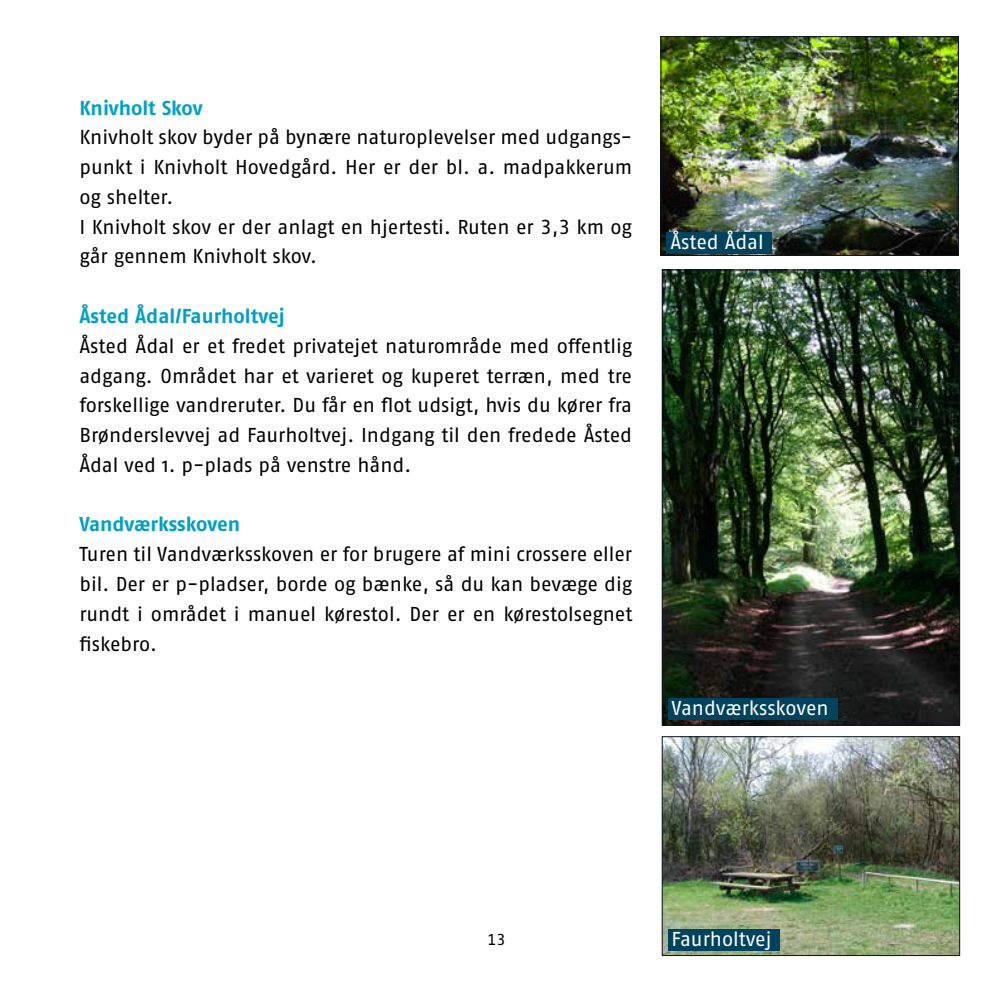
<style>
.page{position:relative;width:993px;height:993px;background:#fff}
.page>*{position:absolute;margin:0;border:0;box-sizing:border-box;transform-origin:0 0}
.t1{font:20.12px/29.8px "Fago No";color:#000;text-align:justify}
.t2{font:20.12px/29.8px "Fago No Regular Tf";letter-spacing:-.005em;color:#000}
.t3{font:700 20.12px "Fago No";color:#00a0c6}
.t4{font:20.12px "Fago No";letter-spacing:-.005em;color:#fff}
.t5{font:15.75px "Fago No Regular Tf";color:#000}
</style>
<div class="page">
<img style="left:663px;top:272px;width:294px;height:451px">
<div style="left:661px;top:270px;width:298px;height:455px;border:1px solid #0b131d"></div>
<img style="left:663px;top:738px;width:294px;height:215px">
<div style="left:661px;top:736px;width:298px;height:219px;border:1px solid #0b131d"></div>
<img style="left:662px;top:38px;width:294px;height:215px">
<div style="left:660px;top:36px;width:298px;height:219px;border:1px solid #0b131d"></div>
<div style="left:667px;top:928px;width:112px;height:21px;background:#00435f"></div>
<div style="left:667px;top:698px;width:170px;height:21px;background:#00435f"></div>
<div style="left:666px;top:232px;width:106px;height:22px;background:#00435f"></div>
<p class="t3" style="left:79px;top:96px;width:125px">Knivholt Skov</p>
<p class="t2" style="left:79px;top:122px;width:554px">Knivholt skov byder på bynære naturoplevelser med udgangs&shy;punkt i Knivholt Hovedgård. Her er der bl. a. madpakkerum og shelter.<br>I Knivholt skov er der anlagt en hjertesti. Ruten er 3,3 km og går gennem Knivholt skov.</p>
<p class="t3" style="left:79px;top:304px;width:207px">Åsted Ådal/Faurholtvej</p>
<p class="t1" style="left:79px;top:330px;width:554px">Åsted Ådal er et fredet privatejet naturområde med offentlig adgang. Området har et varieret og kuperet terræn, med tre forskellige vandreruter. Du får en flot udsigt, hvis du kører fra Brønderslevvej ad Faurholtvej. Indgang til den fredede Åsted Ådal ved 1. p-plads på venstre hånd.</p>
<p class="t3" style="left:79px;top:512px;width:162px">Vandværksskoven</p>
<p class="t1" style="left:79px;top:539px;width:554px">Turen til Vandværksskoven er for brugere af mini crossere eller bil. Der er p-pladser, borde og bænke, så du kan bevæge dig rundt i området i manuel kørestol. Der er en kørestolsegnet fiskebro.</p>
<p class="t4" style="left:670px;top:231px;width:95px">Åsted Ådal</p>
<p class="t4" style="left:671px;top:696px;width:159px">Vandværksskoven</p>
<p class="t5" style="left:487px;top:930px;width:20px">13</p>
<p class="t4" style="left:671px;top:927px;width:102px">Faurholtvej</p>
</div>
